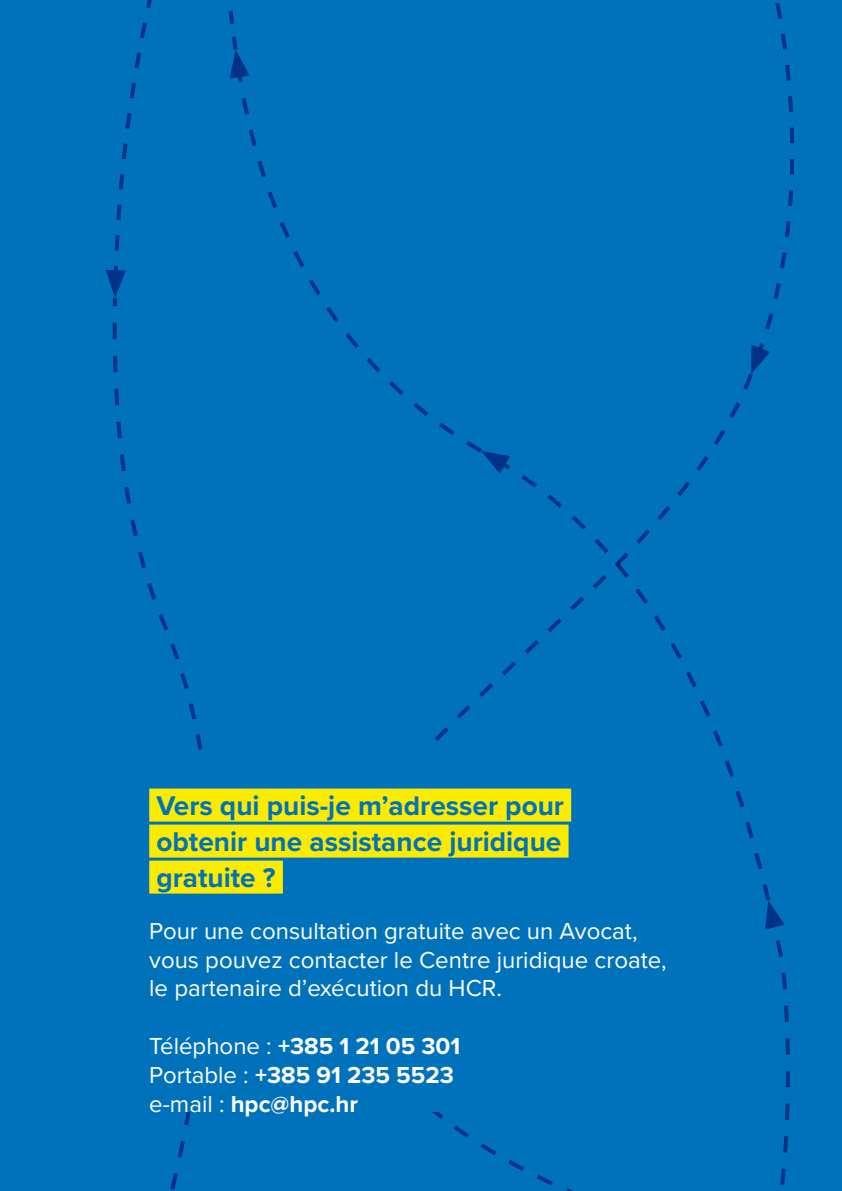
<style>
.page{position:relative;width:842px;height:1191px;background:#0072bc}
.page>*{position:absolute;margin:0;border:0;box-sizing:border-box;transform-origin:0 0}
.t1{font:700 28px/36px "Proxima Nova";color:#0072bc;text-align:justify}
.t2{font:24px/28.8px "Proxima Nova";color:#fff}
.t3{font:700 24px/28.8px "Proxima Nova";color:#fff}
.s1{font-weight:400}
</style>
<div class="page">
<svg style="left:106px;top:0;width:46px;height:294px"></svg>
<svg style="left:112px;top:294px;width:56px;height:337px"></svg>
<svg style="left:170px;top:643px;width:33px;height:547px"></svg>
<svg style="left:765px;top:900px;width:25px;height:286px"></svg>
<svg style="left:238px;top:79px;width:142px;height:290px"></svg>
<svg style="left:228px;top:10px;width:22px;height:69px"></svg>
<svg style="left:751px;top:3px;width:43px;height:366px"></svg>
<svg style="left:374px;top:369px;width:382px;height:491px"></svg>
<svg style="left:432px;top:1112px;width:141px;height:79px"></svg>
<div style="left:149px;top:750px;width:525px;height:361px;background:#0072bc"></div>
<div style="left:149px;top:788px;width:422px;height:33px;background:#faeb00"></div>
<div style="left:149px;top:824px;width:420px;height:33px;background:#faeb00"></div>
<div style="left:149px;top:860px;width:134px;height:33px;background:#faeb00"></div>
<p class="t1" style="left:156px;top:787px;width:409px">Vers qui puis-je m’adresser pour obtenir une assistance juridique gratuite ?</p>
<p class="t2" style="left:149px;top:915px;width:519px">Pour une consultation gratuite avec un Avocat, vous pouvez contacter le Centre juridique croate, le partenaire d’exécution du HCR.</p>
<p class="t3" style="left:149px;top:1031px;width:313px"><span class="s1">Téléphone :</span> +385 1 21 05 301<br><span class="s1">Portable :</span> +385 91 235 5523 <span class="s1">e-mail :</span> hpc@hpc.hr</p>
</div>
